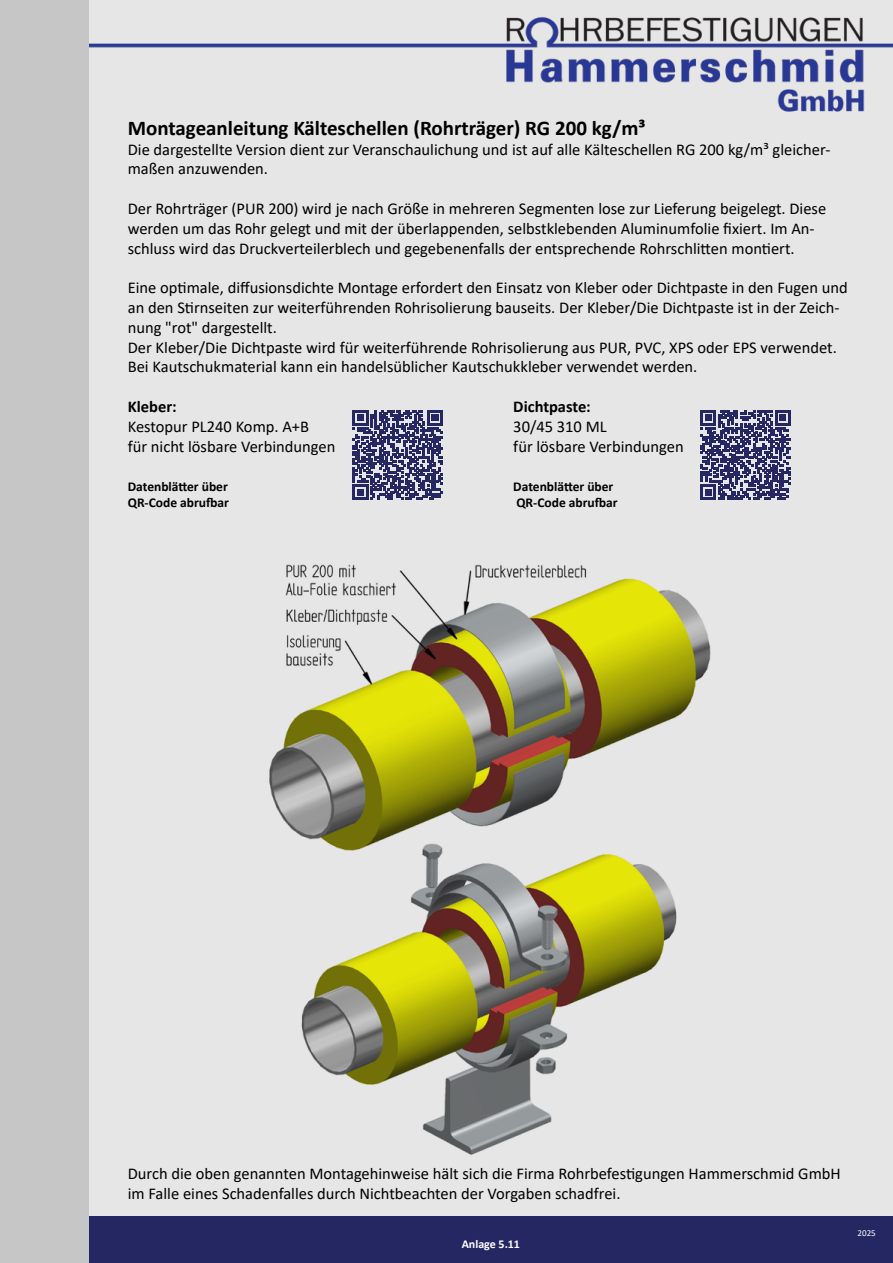
<style>
.page{position:relative;width:893px;height:1263px;background:#fff}
.page>*{position:absolute;margin:0;border:0;box-sizing:border-box;transform-origin:0 0}
.t1{font:700 21px "Calibri";color:#000}
.t2{font:16.5px/19.8px "Calibri";color:#000}
.t3{font:700 16.5px "Calibri";color:#000}
.t4{font:700 13.5px "Calibri";color:#000}
.t5{font:700 12px "Calibri";color:#fff}
.t6{font:9px "Calibri";color:#fff}
</style>
<div class="page">
<div style="left:89px;top:0;width:804px;height:1216px;background:#e6e6e6"></div>
<img style="left:89px;top:10px;width:804px;height:107px">
<div style="left:0;top:0;width:89px;height:1263px;background:#c6c6c6"></div>
<div style="left:89px;top:1216px;width:804px;height:47px;background:#252763"></div>
<svg style="left:353px;top:410px;width:90px;height:90px;background:#63648d"></svg>
<svg style="left:701px;top:410px;width:89px;height:90px;background:#63658d"></svg>
<img style="left:267px;top:562px;width:444px;height:290px">
<img style="left:300px;top:840px;width:379px;height:317px">
<p class="t1" style="left:128px;top:113px;width:519px">Montageanleitung Kälteschellen (Rohrträger) RG 200 kg/m³</p>
<p class="t2" style="left:128px;top:139px;width:704px">Die dargestellte Version dient zur Veranschaulichung und ist auf alle Kälteschellen RG 200 kg/m³ gleicher&shy;maßen anzuwenden.</p>
<p class="t2" style="left:128px;top:198px;width:700px">Der Rohrträger (PUR 200) wird je nach Größe in mehreren Segmenten lose zur Lieferung beigelegt. Diese werden um das Rohr gelegt und mit der überlappenden, selbstklebenden Aluminumfolie fixiert. Im An&shy;schluss wird das Druckverteilerblech und gegebenenfalls der entsprechende Rohrschlitten montiert.</p>
<p class="t2" style="left:128px;top:277px;width:722px">Eine optimale, diffusionsdichte Montage erfordert den Einsatz von Kleber oder Dichtpaste in den Fugen und an den Stirnseiten zur weiterführenden Rohrisolierung bauseits. Der Kleber/Die Dichtpaste ist in der Zeich&shy;nung "rot" dargestellt.<br>Der Kleber/Die Dichtpaste wird für weiterführende Rohrisolierung aus PUR, PVC, XPS oder EPS verwendet.<br>Bei Kautschukmaterial kann ein handelsüblicher Kautschukkleber verwendet werden.</p>
<p class="t3" style="left:128px;top:395px;width:50px">Kleber:</p>
<p class="t3" style="left:513px;top:395px;width:79px">Dichtpaste:</p>
<p class="t2" style="left:128px;top:416px;width:183px">Kestopur PL240 Komp. A+B</p>
<p class="t2" style="left:513px;top:416px;width:95px">30/45 310 ML</p>
<p class="t2" style="left:128px;top:436px;width:209px">für nicht lösbare Verbindungen</p>
<p class="t2" style="left:513px;top:436px;width:172px">für lösbare Verbindungen</p>
<p class="t4" style="left:128px;top:477px;width:102px">Datenblätter über</p>
<p class="t4" style="left:513px;top:477px;width:102px">Datenblätter über</p>
<p class="t4" style="left:128px;top:493px;width:103px">QR-Code abrufbar</p>
<p class="t4" style="left:516px;top:493px;width:103px">QR-Code abrufbar</p>
<p class="t2" style="left:128px;top:1163px;width:714px">Durch die oben genannten Montagehinweise hält sich die Firma Rohrbefestigungen Hammerschmid GmbH im Falle eines Schadenfalles durch Nichtbeachten der Vorgaben schadfrei.</p>
<p class="t5" style="left:462px;top:1235px;width:60px">Anlage 5.11</p>
<p class="t6" style="left:857px;top:1227px;width:20px">2025</p>
</div>
